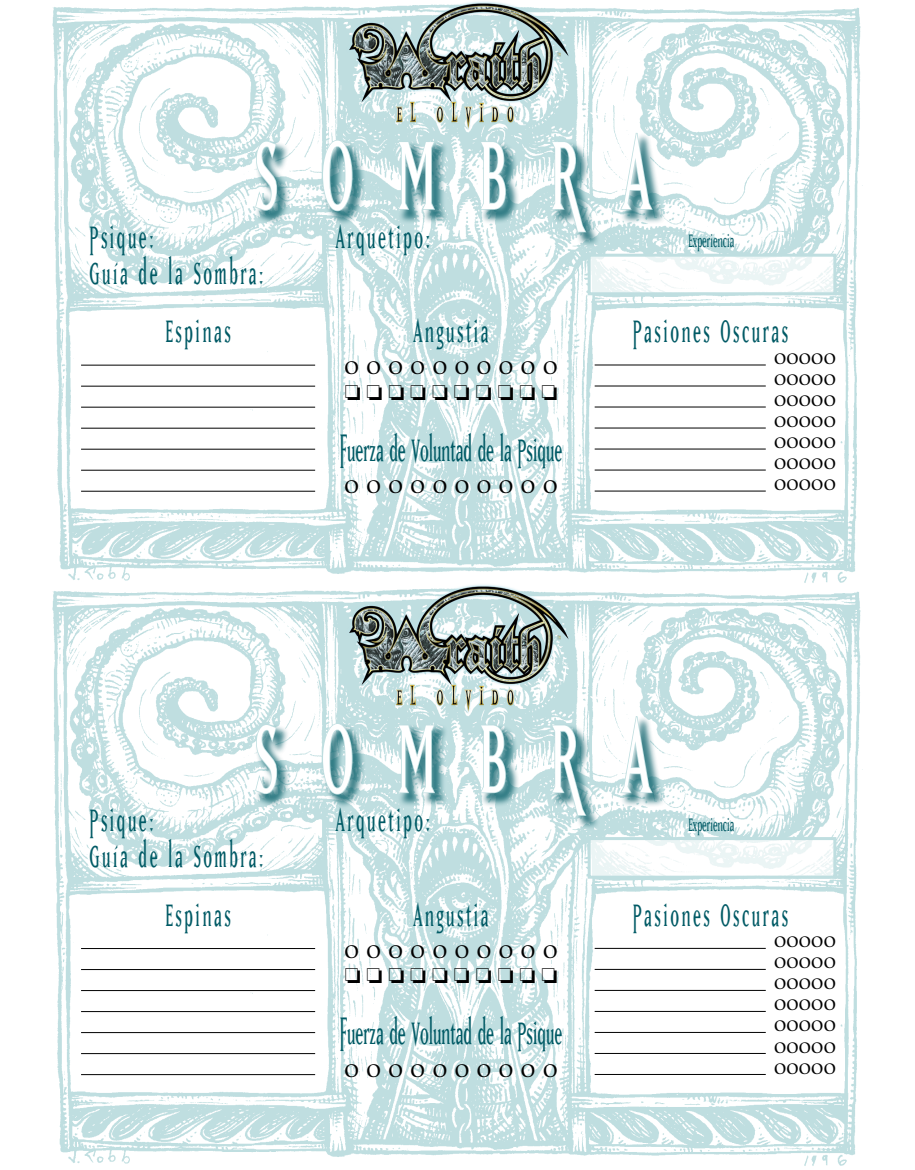
<style>
.page{position:relative;width:915px;height:1170px;background:#fff}
.page>*{position:absolute;margin:0;border:0;box-sizing:border-box;transform-origin:0 0}
.t1{font:113.4px "Matrix Tall";letter-spacing:.385em;color:#fff}
.t2{font:36px "Matrix Tall";letter-spacing:.07em;color:#005a65}
.t3{font:36px "Matrix Tall";color:#005a65}
.t4{font:21px "Matrix Tall";color:#005a65}
.t5{font:21px "Zapf Dingbats ITC";color:#000}
.t6{font:700 18px "Goudy Std";letter-spacing:.445em;color:#000}
.t7{font:700 15px "Goudy Std";letter-spacing:.045em;color:#000}
</style>
<div class="page">
<img style="left:52px;top:6px;width:811px;height:577px">
<img style="left:316px;top:1px;width:282px;height:131px">
<div style="left:255px;top:132px;width:410px;height:114px;background:#005a65;opacity:.75"></div>
<svg style="left:254px;top:140px;width:24px;height:71px;background:#aacace"></svg>
<svg style="left:321px;top:139px;width:32px;height:73px;background:#98c0c4"></svg>
<svg style="left:396px;top:140px;width:40px;height:71px;background:#92bcc1"></svg>
<svg style="left:478px;top:140px;width:28px;height:70px;background:#9ac1c5"></svg>
<svg style="left:549px;top:140px;width:38px;height:94px;background:#99c1c5"></svg>
<svg style="left:618px;top:124px;width:35px;height:87px"></svg>
<hr style="left:594px;top:364px;width:171px;height:1px;background:#000">
<hr style="left:594px;top:385px;width:171px;height:1px;background:#000">
<hr style="left:594px;top:406px;width:171px;height:1px;background:#000">
<hr style="left:594px;top:427px;width:171px;height:1px;background:#000">
<hr style="left:594px;top:448px;width:171px;height:1px;background:#000">
<hr style="left:594px;top:469px;width:171px;height:1px;background:#000">
<hr style="left:594px;top:490px;width:171px;height:1px;background:#000">
<hr style="left:81px;top:365px;width:234px;height:1px;background:#000">
<hr style="left:81px;top:386px;width:234px;height:1px;background:#000">
<hr style="left:81px;top:407px;width:234px;height:1px;background:#000">
<hr style="left:81px;top:428px;width:234px;height:1px;background:#000">
<hr style="left:81px;top:449px;width:234px;height:1px;background:#000">
<hr style="left:81px;top:470px;width:234px;height:1px;background:#000">
<hr style="left:81px;top:491px;width:234px;height:1px;background:#000">
<div style="left:589px;top:255px;width:245px;height:38px;background:linear-gradient(to right,#f7fbfb,#f8fbfb)"></div>
<div style="left:587px;top:254px;width:249px;height:41px;border:3px solid #bfdee0"></div>
<img style="left:52px;top:590px;width:811px;height:576px">
<img style="left:316px;top:584px;width:282px;height:131px">
<div style="left:255px;top:715px;width:410px;height:114px;background:#005a65;opacity:.75"></div>
<svg style="left:254px;top:723px;width:24px;height:71px;background:#a9cace"></svg>
<svg style="left:321px;top:722px;width:32px;height:73px;background:#98c0c4"></svg>
<svg style="left:396px;top:724px;width:40px;height:70px;background:#91bcc0"></svg>
<svg style="left:478px;top:723px;width:28px;height:70px;background:#9ac1c5"></svg>
<svg style="left:549px;top:723px;width:38px;height:94px;background:#99c1c5"></svg>
<svg style="left:618px;top:707px;width:35px;height:87px"></svg>
<hr style="left:594px;top:947px;width:171px;height:1px;background:#000">
<hr style="left:594px;top:968px;width:171px;height:1px;background:#000">
<hr style="left:594px;top:989px;width:171px;height:1px;background:#000">
<hr style="left:594px;top:1010px;width:171px;height:1px;background:#000">
<hr style="left:594px;top:1031px;width:171px;height:1px;background:#000">
<hr style="left:594px;top:1052px;width:171px;height:1px;background:#000">
<hr style="left:594px;top:1073px;width:171px;height:1px;background:#000">
<hr style="left:81px;top:948px;width:234px;height:1px;background:#000">
<hr style="left:81px;top:969px;width:234px;height:1px;background:#000">
<hr style="left:81px;top:990px;width:234px;height:1px;background:#000">
<hr style="left:81px;top:1011px;width:234px;height:1px;background:#000">
<hr style="left:81px;top:1032px;width:234px;height:1px;background:#000">
<hr style="left:81px;top:1053px;width:234px;height:1px;background:#000">
<hr style="left:81px;top:1074px;width:234px;height:1px;background:#000">
<div style="left:589px;top:838px;width:245px;height:38px;background:linear-gradient(to right,#f7fbfb,#f8fbfb)"></div>
<div style="left:587px;top:837px;width:249px;height:41px;border:3px solid #bfdee0"></div>
<p class="t1" style="left:255px;top:117px;width:397px">SOMBRA</p>
<p class="t2" style="left:336px;top:218px;width:95px">Arquetipo:</p>
<p class="t2" style="left:89px;top:218px;width:66px">Psique:</p>
<p class="t2" style="left:89px;top:254px;width:175px">Guía de la Sombra:</p>
<p class="t4" style="left:688px;top:230px;width:47px">Experiencia</p>
<p class="t2" style="left:165px;top:313px;width:67px">Espinas</p>
<p class="t2" style="left:413px;top:313px;width:77px">Angustia</p>
<p class="t2" style="left:632px;top:313px;width:157px">Pasiones Oscuras</p>
<p class="t6" style="left:344px;top:357px;width:214px">OOOOOOOOOO</p>
<p class="t5" style="left:344px;top:382px;width:214px">❏ ❏ ❏ ❏ ❏ ❏ ❏ ❏ ❏ ❏</p>
<p class="t7" style="left:774px;top:350px;width:63px">OOOOO</p>
<p class="t7" style="left:774px;top:371px;width:63px">OOOOO</p>
<p class="t7" style="left:774px;top:392px;width:63px">OOOOO</p>
<p class="t7" style="left:774px;top:413px;width:63px">OOOOO</p>
<p class="t7" style="left:774px;top:434px;width:63px">OOOOO</p>
<p class="t7" style="left:774px;top:455px;width:63px">OOOOO</p>
<p class="t7" style="left:774px;top:476px;width:63px">OOOOO</p>
<p class="t3" style="left:339px;top:431px;width:224px">Fuerza de Voluntad de la Psique</p>
<p class="t6" style="left:344px;top:476px;width:214px">OOOOOOOOOO</p>
<p class="t1" style="left:255px;top:700px;width:397px">SOMBRA</p>
<p class="t2" style="left:336px;top:801px;width:95px">Arquetipo:</p>
<p class="t2" style="left:89px;top:801px;width:66px">Psique:</p>
<p class="t2" style="left:89px;top:837px;width:175px">Guía de la Sombra:</p>
<p class="t4" style="left:688px;top:813px;width:47px">Experiencia</p>
<p class="t2" style="left:165px;top:896px;width:67px">Espinas</p>
<p class="t2" style="left:413px;top:896px;width:77px">Angustia</p>
<p class="t2" style="left:632px;top:896px;width:157px">Pasiones Oscuras</p>
<p class="t6" style="left:344px;top:940px;width:214px">OOOOOOOOOO</p>
<p class="t5" style="left:344px;top:965px;width:214px">❏ ❏ ❏ ❏ ❏ ❏ ❏ ❏ ❏ ❏</p>
<p class="t7" style="left:774px;top:933px;width:63px">OOOOO</p>
<p class="t7" style="left:774px;top:954px;width:63px">OOOOO</p>
<p class="t7" style="left:774px;top:975px;width:63px">OOOOO</p>
<p class="t7" style="left:774px;top:996px;width:63px">OOOOO</p>
<p class="t7" style="left:774px;top:1017px;width:63px">OOOOO</p>
<p class="t7" style="left:774px;top:1038px;width:63px">OOOOO</p>
<p class="t7" style="left:774px;top:1059px;width:63px">OOOOO</p>
<p class="t3" style="left:339px;top:1014px;width:224px">Fuerza de Voluntad de la Psique</p>
<p class="t6" style="left:344px;top:1059px;width:214px">OOOOOOOOOO</p>
</div>
